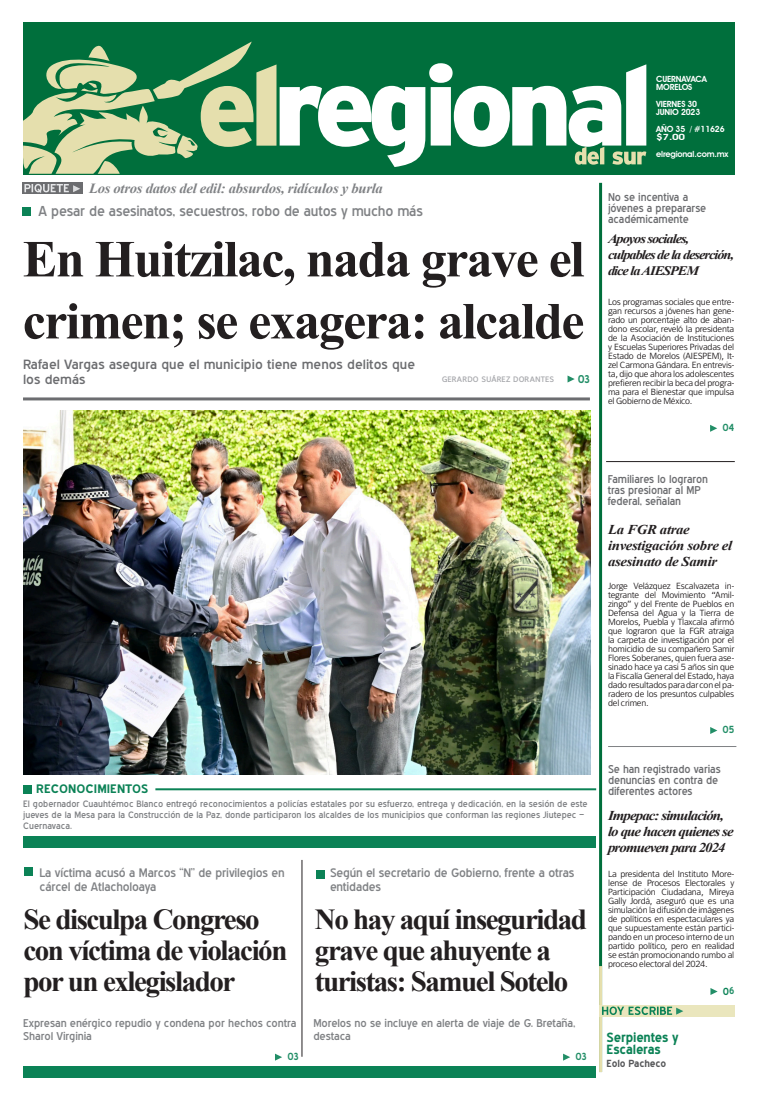
<style>
.page{position:relative;width:757px;height:1106px;background:#fff}
.page>*{position:absolute;margin:0;border:0;box-sizing:border-box;transform-origin:0 0}
.Cabeza_Portada{font:700 52px/62px "Times New Roman";letter-spacing:-.03em;color:#231f20}
.Cabeza_03{font:700 29px/31px "Times New Roman";letter-spacing:-.05em;color:#231f20}
.Balazo_01{font:14px "Blue Highway";letter-spacing:-.015em;color:#808285;scale:1.05 1}
.Balazo_02{font:italic 700 14px "Times New Roman";letter-spacing:-.02em;color:#808285;scale:1.05 1}
.Cabeza_Costilla{font:italic 700 13.5px/16px "Times New Roman";letter-spacing:-.06em;color:#231f20;scale:1.1 1}
.Cabeza_Costilla-2{font:italic 700 13.5px/16px "Times New Roman";letter-spacing:-.025em;color:#231f20;scale:1.1 1}
.Sumario_Portada{font:13px/15px "Blue Highway";color:#6c6d70;scale:1.1 1}
.Cabeza_Costilla-3{font:italic 700 13px "Times New Roman";letter-spacing:-.07em;color:#231f20;scale:1.1 1}
.Tema_Columna{font:700 13px/12.5px "Blue Highway";letter-spacing:-.015em;color:#0b8256;scale:1.05 1}
.Balazo_Secundaria{font:12px/14px "Blue Highway";letter-spacing:-.015em;color:#808285;scale:1.05 1}
.Foto_Principal{font:700 12px "Blue Highway";color:#0b8256;scale:1.1 1}
.Balazo_Costilla{font:11px/11px "Blue Highway";letter-spacing:-.01em;color:#6c6d70}
.Sumario_Secundaria{font:11px/13px "Blue Highway";letter-spacing:-.01em;color:#808285;scale:1.05 1}
.Txt_Costilla{font:700 11px "Blue Highway";color:#228e67}
.Tema_Columna-2{font:700 10px "Blue Highway";letter-spacing:-.015em;color:#57585a;scale:1.05 1}
.Página_llamada{font:700 10px "Blue Highway";letter-spacing:-.025em;color:#228e67}
.Página_llamada-2{font:700 10px "Blue Highway";color:#0b8256}
.Txt_Costilla-2{font:9px/9px "Fran Klein";letter-spacing:-.02em;color:#231f20;text-align:justify}
.Pié_de_foto_Portad{font:9px/11px "Blue Highway";color:#808285;scale:1.05 1}
.t1{font:600 8.5px/8.3px "Avant Garde IT Cby BT";letter-spacing:-.02em;color:#fff}
.Creditos{font:700 8px "Fran Klein";color:#a8a9ad;scale:1.05 1}
.s1{color:#228e67}
</style>
<div class="page">
<div style="left:23px;top:183px;width:60px;height:11px;background:#6c6d70"></div>
<div style="left:23px;top:207px;width:8px;height:8px;background:#0b8256"></div>
<div style="left:23px;top:785px;width:8px;height:8px;background:#0b8256"></div>
<div style="left:316px;top:870px;width:8px;height:8px;background:#0b8256"></div>
<hr style="left:599px;top:183px;width:3px;height:889px;background:#006f3c">
<hr style="left:599px;top:966px;width:3px;height:106px;background:#e5dfad">
<svg style="left:567px;top:375px;width:8px;height:7px"></svg>
<hr style="left:23px;top:397px;width:567px;height:3px;background:#6c6d70">
<div style="left:23px;top:836px;width:573px;height:11px;background:#0b8256"></div>
<div style="left:23px;top:1066px;width:573px;height:11px;background:#0b8256"></div>
<svg style="left:24px;top:184px;width:56px;height:9px"></svg>
<hr style="left:155px;top:788px;width:441px;height:2px;background:#0b8256">
<div style="left:24px;top:867px;width:9px;height:8px;background:#0b8256"></div>
<svg style="left:275px;top:1053px;width:7px;height:7px"></svg>
<svg style="left:563px;top:1053px;width:7px;height:7px"></svg>
<hr style="left:301px;top:860px;width:1px;height:196px;background:#231f20">
<svg style="left:710px;top:425px;width:7px;height:7px"></svg>
<svg style="left:710px;top:988px;width:8px;height:7px"></svg>
<hr style="left:608px;top:746px;width:128px;height:1px;background:#808285">
<svg style="left:710px;top:727px;width:7px;height:7px"></svg>
<hr style="left:606px;top:461px;width:129px;height:1px;background:#231f20">
<div style="left:23px;top:22px;width:711px;height:152px;background:#006f3c"></div>
<svg style="left:280px;top:63px;width:366px;height:104px"></svg>
<svg style="left:24px;top:42px;width:252px;height:132px"></svg>
<svg style="left:575px;top:147px;width:71px;height:18px"></svg>
<div style="left:600px;top:1005px;width:135px;height:11px;background:#eae6bd"></div>
<svg style="left:602px;top:1006px;width:82px;height:9px"></svg>
<img style="left:23px;top:410px;width:567px;height:365px">
<p class="Balazo_02" style="left:89px;top:179px;width:281px">Los otros datos del edil: absurdos, ridículos y burla</p>
<p class="Balazo_01" style="left:39px;top:202px;width:367px">A pesar de asesinatos, secuestros, robo de autos y mucho más</p>
<p class="Cabeza_Portada" style="left:23px;top:226px;width:563px">En Huitzilac, nada grave el crimen; se exagera: alcalde</p>
<p class="Sumario_Portada" style="left:23px;top:357px;width:358px">Rafael Vargas asegura que el municipio tiene menos delitos que los demás</p>
<p class="Creditos" style="left:442px;top:375px;width:109px">GERARDO SUÁREZ DORANTES</p>
<p class="Txt_Costilla" style="left:578px;top:372px;width:14px">03</p>
<p class="t1" style="left:656px;top:75px;width:52px">CUERNAVACA</p>
<p class="t1" style="left:656px;top:83px;width:38px">MORELOS</p>
<p class="t1" style="left:656px;top:100px;width:43px">VIERNES 30</p>
<p class="t1" style="left:656px;top:108px;width:46px">JUNIO 2023</p>
<p class="t1" style="left:656px;top:125px;width:70px">AÑO 35 / #11626 $7.00</p>
<p class="t1" style="left:656px;top:149px;width:74px">elregional.com.mx</p>
<p class="Balazo_Costilla" style="left:608px;top:192px;width:100px">No se incentiva a jóvenes a prepararse académicamente</p>
<p class="Cabeza_Costilla-3" style="left:608px;top:230px;width:75px">Apoyos sociales,</p>
<p class="Cabeza_Costilla-3" style="left:608px;top:246px;width:116px">culpables de la deserción,</p>
<p class="Cabeza_Costilla-3" style="left:608px;top:262px;width:84px">dice la AIESPEM</p>
<p class="Txt_Costilla-2" style="left:608px;top:297px;width:128px">Los programas sociales que entre&shy;gan recursos a jóvenes han gene&shy;rado un porcentaje alto de aban&shy;dono escolar, reveló la presidenta de la Asociación de Instituciones y Escuelas Superiores Privadas del Estado de Morelos (AIESPEM), It&shy;zel Carmona Gándara. En entrevis&shy;ta, dijo que ahora los adolescentes prefieren recibir la beca del progra&shy;ma para el Bienestar que impulsa el Gobierno de México.</p>
<p class="Página_llamada" style="left:722px;top:421px;width:13px">04</p>
<p class="Foto_Principal" style="left:36px;top:782px;width:103px">RECONOCIMIENTOS</p>
<p class="Pié_de_foto_Portad" style="left:23px;top:798px;width:539px">El gobernador Cuauhtémoc Blanco entregó reconocimientos a policías estatales por su esfuerzo, entrega y dedicación, en la sesión de este jueves de la Mesa para la Construcción de la Paz, donde participaron los alcaldes de los municipios que conforman las regiones Jiutepec –<br>Cuernavaca.</p>
<p class="Balazo_Secundaria" style="left:39px;top:865px;width:235px">La víctima acusó a Marcos “N” de privilegios en cárcel de Atlacholoaya</p>
<p class="Cabeza_03" style="left:24px;top:902px;width:265px">Se disculpa Congreso con víctima de violación por un exlegislador</p>
<p class="Balazo_Secundaria" style="left:330px;top:865px;width:234px">Según el secretario de Gobierno, frente a otras entidades</p>
<p class="Cabeza_03" style="left:315px;top:902px;width:273px">No hay aquí inseguridad grave que ahuyente a turistas: Samuel Sotelo</p>
<p class="Sumario_Secundaria" style="left:23px;top:1016px;width:262px">Expresan enérgico repudio y condena por hechos contra<br>Sharol Virginia</p>
<p class="Página_llamada" style="left:287px;top:1050px;width:13px">03</p>
<p class="Página_llamada" style="left:575px;top:1050px;width:13px">03</p>
<p class="Sumario_Secundaria" style="left:313px;top:1016px;width:251px">Morelos no se incluye en alerta de viaje de G. Bretaña, destaca</p>
<p class="Balazo_Costilla" style="left:608px;top:474px;width:102px">Familiares lo lograron</p>
<p class="Balazo_Costilla" style="left:608px;top:485px;width:94px">tras presionar al MP federal, señalan</p>
<p class="Cabeza_Costilla-2" style="left:608px;top:521px;width:114px">La FGR atrae investigación sobre el asesinato de Samir</p>
<p class="Txt_Costilla-2" style="left:608px;top:581px;width:128px">Jorge Velázquez Escalvazeta in&shy;tegrante del Movimiento “Amil&shy;zingo” y del Frente de Pueblos en Defensa del Agua y la Tierra de Morelos, Puebla y Tlaxcala afirmó que lograron que la FGR atraiga la carpeta de investigación por el homicidio de su compañero Samir Flores Soberanes, quien fuera ase&shy;sinado hace ya casi 5 años sin que la Fiscalía General del Estado, haya dado resultados para dar con el pa&shy;radero de los presuntos culpables del crimen.</p>
<p class="Página_llamada" style="left:722px;top:723px;width:13px">05</p>
<p class="Balazo_Costilla" style="left:608px;top:763px;width:114px">Se han registrado varias denuncias en contra de diferentes actores</p>
<p class="Cabeza_Costilla" style="left:608px;top:807px;width:116px">Impepac: simulación, lo que hacen quienes se promueven para 2024</p>
<p class="Txt_Costilla-2" style="left:608px;top:869px;width:128px">La presidenta del Instituto More&shy;lense de Procesos Electorales y Participación Ciudadana, Mireya Gally Jordá, aseguró que es una simulación la difusión de imágenes de políticos en espectaculares ya que supuestamente están partici&shy;pando en un proceso interno de un partido político, pero en realidad se están promocionando rumbo al proceso electoral del 2024.</p>
<p class="Página_llamada-2" style="left:723px;top:985px;width:13px">0<span class="s1">6</span></p>
<p class="Tema_Columna" style="left:607px;top:1030px;width:70px">Serpientes y<br>Escaleras</p>
<p class="Tema_Columna-2" style="left:607px;top:1057px;width:58px">Eolo Pacheco</p>
</div>
